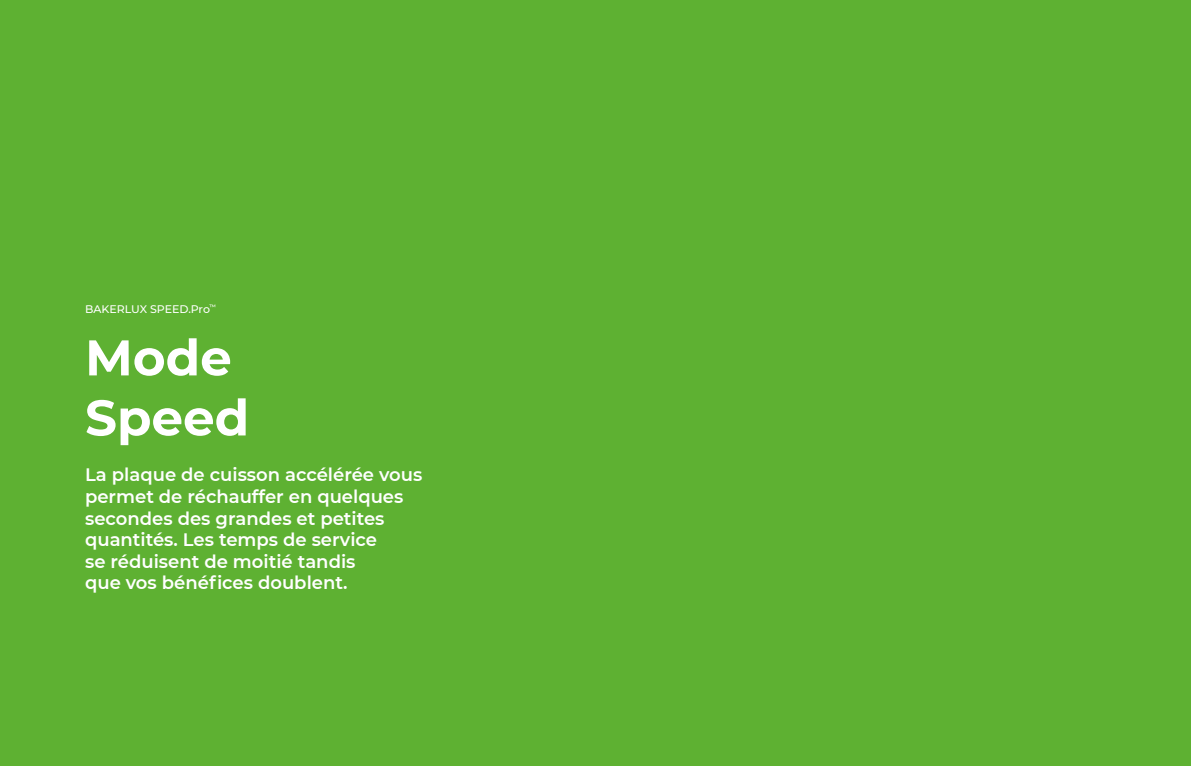
<style>
.page{position:relative;width:1191px;height:766px;background:#fff}
.page>*{position:absolute;margin:0;border:0;box-sizing:border-box;transform-origin:0 0}
.t1{font:700 50px/60px "Montserrat";color:#fff}
.t2{font:600 18px/21.6px "Montserrat";color:#fff}
.t3{font:500 11px "Montserrat";color:#fff}
</style>
<div class="page">
<div style="left:0;top:0;width:1191px;height:765px;background:#5eb132"></div>
<p class="t3" style="left:85px;top:301px;width:133px">BAKERLUX SPEED.Pro<sup>™</sup></p>
<h1 class="t1" style="left:85px;top:325px;width:166px">Mode<br>Speed</h1>
<p class="t2" style="left:85px;top:463px;width:339px">La plaque de cuisson accélérée vous permet de réchauffer en quelques secondes des grandes et petites quantités. Les temps de service<br>se réduisent de moitié tandis<br>que vos bénéfices doublent.</p>
</div>
